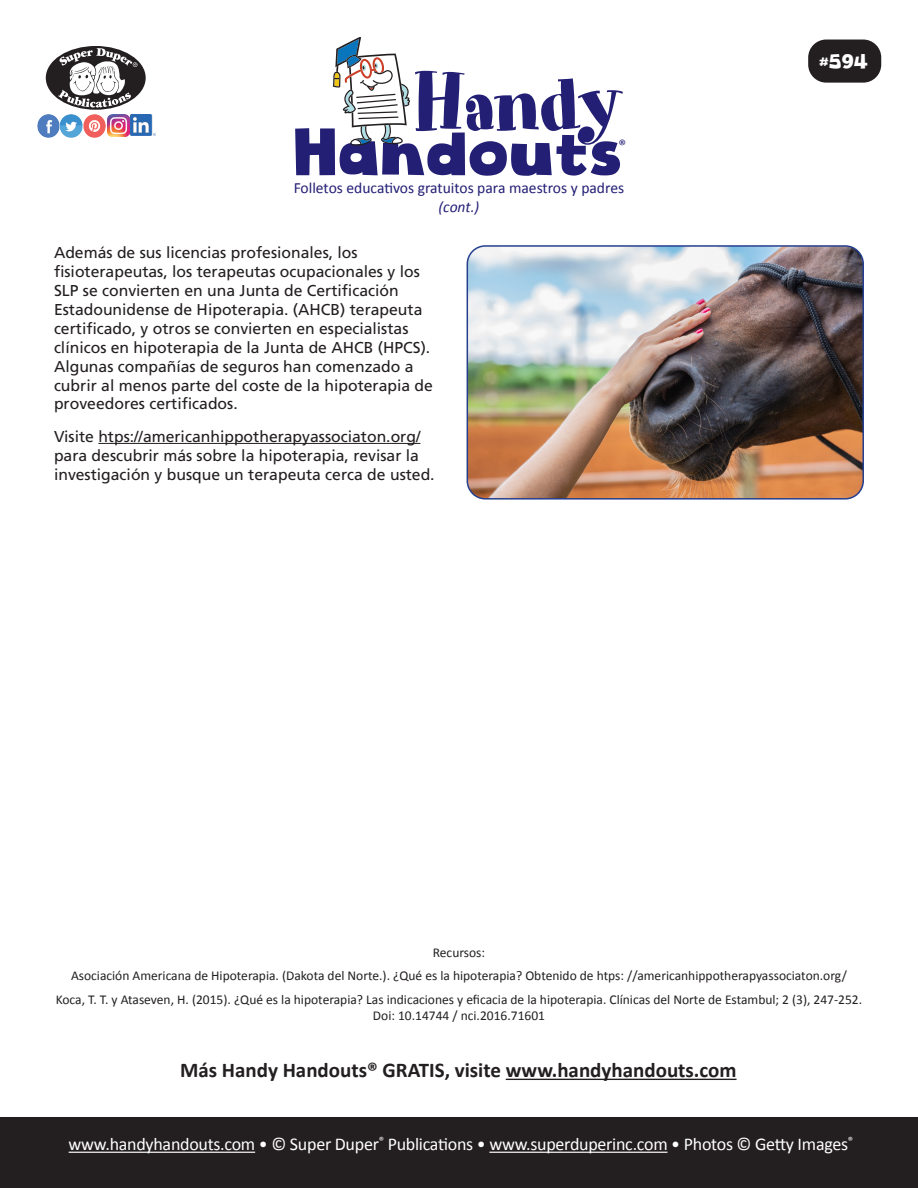
<style>
.page{position:relative;width:918px;height:1188px;background:#fff}
.page>*{position:absolute;margin:0;border:0;box-sizing:border-box;transform-origin:0 0}
.t1{font:79.2px "Art Department JNL";letter-spacing:-.03em;color:#231f75}
.t2{font:64.8px "Cloudy Witha Chanceof Love";color:#231f75}
.HH_TEXT{font:700 21px "Calibri";color:#231f20}
.t3{font:19.5px "Cloudy Witha Chanceof Love";color:#fff}
.t4{font:18px "Calibri";letter-spacing:-.015em;color:#fff}
.HH_TEXT-2{font:15.75px/18.9px "Frutiger";color:#231f20}
.t5{font:15.6px "Calibri";color:#231f75}
.t6{font:italic 15.6px "Calibri";color:#231f75}
.t7{font:15.15px "Calibri";color:#231f75}
.HH_Title{font:13.5px/16.2px "Calibri";color:#231f20;text-align:center}
</style>
<div class="page">
<div style="left:808px;top:40px;width:73px;height:43px;background:#231f20;border-radius:18px"></div>
<hr style="left:506px;top:1079px;width:231px;height:1px;background:#231f20">
<div style="left:0;top:1118px;width:918px;height:70px;background:#231f20"></div>
<div style="left:46px;top:46px;width:100px;height:64px;background:#231f20;border-radius:50%"></div>
<svg style="left:58px;top:48px;width:80px;height:60px"></svg>
<img style="left:37px;top:115px;width:92px;height:22px">
<img style="left:131px;top:115px;width:24px;height:21px">
<svg style="left:333px;top:37px;width:77px;height:109px"></svg>
<hr style="left:69px;top:1152px;width:186px;height:1px;background:#fff">
<hr style="left:489px;top:1152px;width:179px;height:1px;background:#fff">
<hr style="left:98px;top:443px;width:322px;height:1px;background:#231f20">
<img style="left:467px;top:246px;width:394px;height:251px">
<div style="left:467px;top:245px;width:397px;height:255px;border:2px solid #253f8e;border-radius:18px"></div>
<p class="t1" style="left:412px;top:56px;width:213px">Handy</p>
<p class="t5" style="left:294px;top:177px;width:332px">Folletos educativos gratuitos para maestros y padres</p>
<p class="t6" style="left:439px;top:196px;width:42px">(cont.)</p>
<p class="t2" style="left:296px;top:112px;width:331px">Handouts</p>
<p class="t7" style="left:618px;top:135px;width:9px">®</p>
<p class="HH_TEXT-2" style="left:54px;top:243px;width:380px">Además de sus licencias profesionales, los fisioterapeutas, los terapeutas ocupacionales y los SLP se convierten en una Junta de Certificación Estadounidense de Hipoterapia. (AHCB) terapeuta certificado, y otros se convierten en especialistas clínicos en hipoterapia de la Junta de AHCB (HPCS).<br>Algunas compañías de seguros han comenzado a cubrir al menos parte del coste de la hipoterapia de proveedores certificados.</p>
<p class="HH_TEXT-2" style="left:54px;top:427px;width:382px">Visite htps://americanhippotherapyassociaton.org/ para descubrir más sobre la hipoterapia, revisar la investigación y busque un terapeuta cerca de usted.</p>
<p class="t3" style="left:820px;top:49px;width:50px">#594</p>
<p class="HH_Title" style="left:433px;top:944px;width:54px">Recursos:</p>
<p class="HH_Title" style="left:71px;top:967px;width:777px">Asociación Americana de Hipoterapia. (Dakota del Norte.). ¿Qué es la hipoterapia? Obtenido de htps: //americanhippotherapyassociaton.org/</p>
<p class="HH_Title" style="left:56px;top:991px;width:808px">Koca, T. T. y Ataseven, H. (2015). ¿Qué es la hipoterapia? Las indicaciones y eficacia de la hipoterapia. Clínicas del Norte de Estambul; 2 (3), 247-252.<br>Doi: 10.14744 / nci.2016.71601</p>
<p class="HH_TEXT" style="left:180px;top:1055px;width:558px">Más Handy Handouts® GRATIS, visite www.handyhandouts.com</p>
<p class="t4" style="left:69px;top:1132px;width:786px">www.handyhandouts.com • © Super Duper<sup>®</sup> Publications • www.superduperinc.com • Photos © Getty Images<sup>®</sup></p>
</div>
